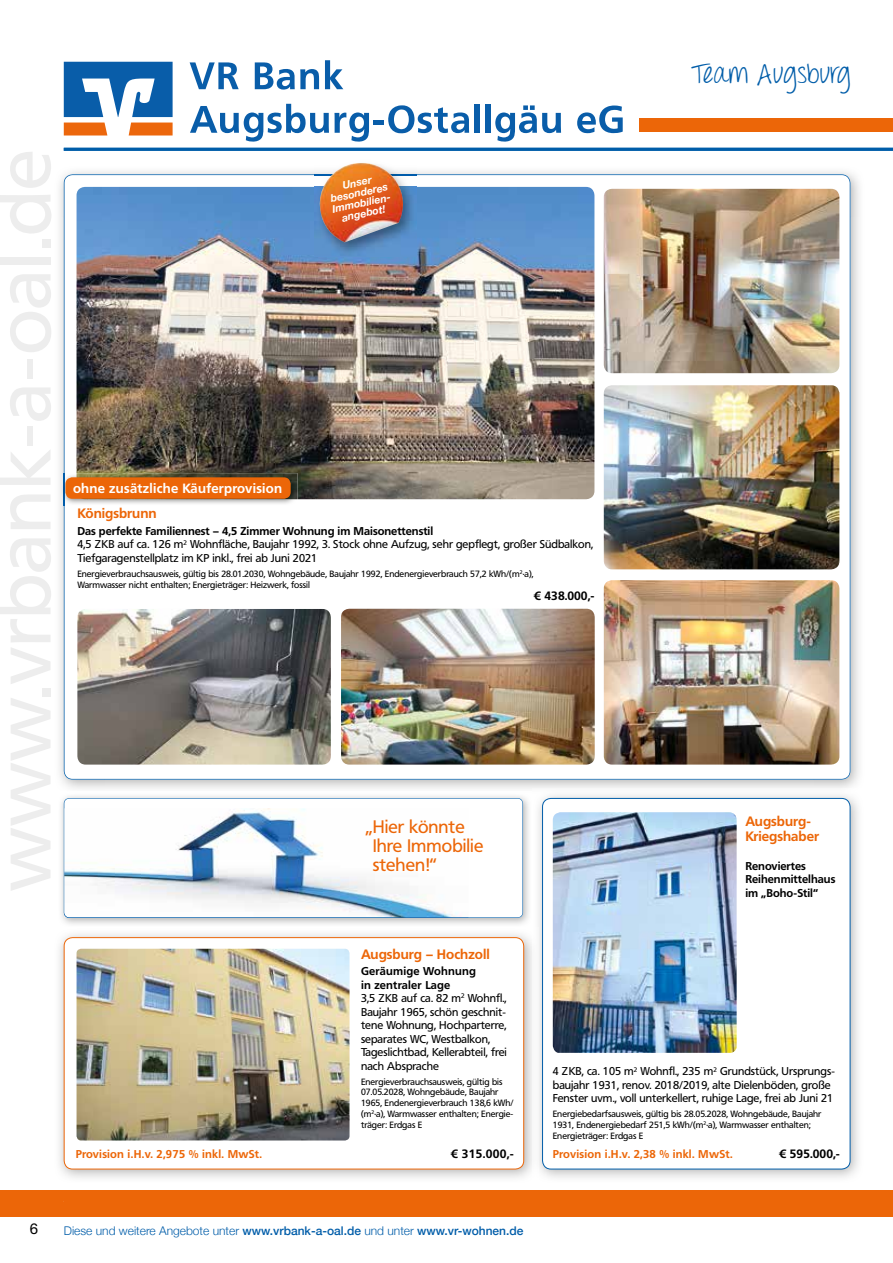
<style>
.page{position:relative;width:893px;height:1263px;background:#fff}
.page>*{position:absolute;margin:0;border:0;box-sizing:border-box;transform-origin:0 0}
.t1{font:27px "Throw My Hands Upinthe Air";letter-spacing:.015em;color:#005da9}
.t2{font:18px/18.9px "Frutiger BSK";color:#ec6608}
.t3{font:15px "Helvetica Neue";color:#000}
.t4{font:700 13.5px/15px "Frutiger BSK";color:#ec6608}
.t5{font:700 13.35px "Frutiger BSK";letter-spacing:.02em;color:#fff}
.t6{font:300 12px "Helvetica Neue";color:#005da9}
.t7{font:700 12px "Frutiger BSK";color:#000}
.t8{font:11.25px/13.5px "Frutiger BSK";color:#000}
.t9{font:700 11.25px "Frutiger BSK";letter-spacing:.02em;color:#ec6608}
.t10{font:700 11.25px/13.5px "Frutiger BSK";color:#000}
.t11{font:italic 700 10.5px/10.5px "Helvetica Neue";color:#fff;text-align:center}
.t12{font:9px/10.8px "Frutiger BSK";color:#000}
.s1{font-weight:700}
.s2{font-weight:500}
</style>
<div class="page">
<div style="left:0;top:1190px;width:893px;height:26px;background:#ec6608"></div>
<hr style="left:64px;top:148px;width:829px;height:3px;background:#005da9">
<div style="left:639px;top:118px;width:253px;height:14px;background:#ec6608"></div>
<svg style="left:190px;top:62px;width:49px;height:27px"></svg>
<svg style="left:255px;top:62px;width:64px;height:28px"></svg>
<svg style="left:325px;top:60px;width:18px;height:29px"></svg>
<svg style="left:190px;top:104px;width:179px;height:38px"></svg>
<div style="left:374px;top:120px;width:10px;height:5px;background:#095da9"></div>
<svg style="left:388px;top:105px;width:81px;height:28px"></svg>
<div style="left:474px;top:104px;width:6px;height:29px;background:#095da9"></div>
<div style="left:485px;top:104px;width:5px;height:29px;background:#095da9"></div>
<svg style="left:495px;top:105px;width:66px;height:37px"></svg>
<svg style="left:577px;top:106px;width:46px;height:27px"></svg>
<svg style="left:129px;top:123px;width:44px;height:12px"></svg>
<svg style="left:64px;top:123px;width:43px;height:12px"></svg>
<svg style="left:64px;top:62px;width:109px;height:55px"></svg>
<img style="left:59px;top:171px;width:256px;height:46px">
<img style="left:417px;top:171px;width:443px;height:46px">
<img style="left:59px;top:217px;width:45px;height:572px">
<img style="left:814px;top:217px;width:45px;height:571px">
<svg style="left:64px;top:174px;width:786px;height:606px"></svg>
<img style="left:538px;top:795px;width:321px;height:383px">
<div style="left:543px;top:798px;width:307px;height:371px;background:#fff;border-radius:9px"></div>
<div style="left:542px;top:798px;width:308px;height:371px;border:1px solid #005da9;border-radius:9px"></div>
<img style="left:77px;top:187px;width:517px;height:312px">
<img style="left:315px;top:171px;width:102px;height:86px">
<img style="left:315px;top:174px;width:102px;height:1px">
<img style="left:318px;top:163px;width:85px;height:79px">
<img style="left:604px;top:189px;width:235px;height:184px">
<img style="left:604px;top:580px;width:235px;height:185px">
<img style="left:341px;top:609px;width:254px;height:156px">
<img style="left:604px;top:385px;width:235px;height:184px">
<img style="left:77px;top:609px;width:254px;height:156px">
<img style="left:59px;top:934px;width:473px;height:244px">
<div style="left:64px;top:938px;width:460px;height:231px;background:#fff;border-radius:9px"></div>
<div style="left:64px;top:937px;width:460px;height:232px;border:1px solid #ec6608;border-radius:9px"></div>
<img style="left:77px;top:949px;width:273px;height:191px">
<img style="left:61px;top:796px;width:468px;height:128px">
<svg style="left:64px;top:798px;width:459px;height:120px"></svg>
<img style="left:64px;top:808px;width:405px;height:110px">
<img style="left:553px;top:812px;width:184px;height:241px">
<img style="left:61px;top:473px;width:236px;height:33px">
<img style="left:64px;top:473px;width:1px;height:33px">
<img style="left:77px;top:473px;width:220px;height:26px">
<div style="left:65px;top:477px;width:226px;height:22px;background:#ec6608;border-radius:7px"></div>
<p class="t11" style="left:327px;top:184px;width:62px;rotate:-12deg">Unser besonderes<br>Immobilien&shy;angebot!</p>
<h1 class="t1" style="left:691px;top:58px;width:161px">Team Augsburg</h1>
<p class="t5" style="left:73px;top:480px;width:211px">ohne zusätzliche Käuferprovision</p>
<p class="t4" style="left:77px;top:506px;width:81px">Königsbrunn</p>
<p class="t8" style="left:77px;top:524px;width:517px"><span class="s1">Das perfekte Familiennest – 4,5 Zimmer Wohnung im Maisonettenstil<br></span>4,5 ZKB auf ca. 126 m<sup>2</sup> Wohnfläche, Baujahr 1992, 3. Stock ohne Aufzug, sehr gepflegt, großer Südbalkon,<br>Tiefgaragenstellplatz im KP inkl., frei ab Juni 2021</p>
<p class="t12" style="left:77px;top:568px;width:457px">Energieverbrauchsausweis, gültig bis 28.01.2030, Wohngebäude, Baujahr 1992, Endenergieverbrauch 57,2 kWh/(m<sup>2</sup>·a),<br>Warmwasser nicht enthalten; Energieträger: Heizwerk, fossil</p>
<p class="t7" style="left:534px;top:588px;width:62px">€ 438.000,-</p>
<h2 class="t2" style="left:373px;top:817px;width:112px;text-indent:-7px">„ Hier könnte<br>Ihre Immobilie stehen!“</h2>
<p class="t4" style="left:745px;top:814px;width:75px">Augsburg-<br>Kriegshaber</p>
<p class="t10" style="left:745px;top:859px;width:92px">Renoviertes<br>Reihenmittelhaus im „Boho-Stil“</p>
<p class="t4" style="left:361px;top:946px;width:130px">Augsburg – Hochzoll</p>
<p class="t8" style="left:361px;top:964px;width:147px"><span class="s1">Geräumige Wohnung<br>in zentraler Lage<br></span>3,5 ZKB auf ca. 82 m<sup>2</sup> Wohnfl.,<br>Baujahr 1965, schön geschnit&shy;tene Wohnung, Hochparterre, separates WC, Westbalkon,<br>Tageslichtbad, Kellerabteil, frei nach Absprache</p>
<p class="t12" style="left:361px;top:1076px;width:154px">Energieverbrauchsausweis, gültig bis 07.05.2028, Wohngebäude, Baujahr 1965, Endenergieverbrauch 138,6 kWh/ (m<sup>2</sup>·a), Warmwasser enthalten; Energie&shy;träger: Erdgas E</p>
<p class="t9" style="left:76px;top:1147px;width:188px">Provision i.H.v. 2,975 % inkl. MwSt.</p>
<p class="t7" style="left:451px;top:1146px;width:64px">€ 315.000,-</p>
<h3 class="t3" style="left:30px;top:1220px;width:10px">6</h3>
<p class="t6" style="left:64px;top:1220px;width:461px">Diese und weitere Angebote unter <span class="s2">www.vrbank-a-oal.de</span> und unter <span class="s2">www.vr-wohnen.de</span></p>
<p class="t8" style="left:553px;top:1065px;width:284px">4 ZKB, ca. 105 m<sup>2</sup> Wohnfl., 235 m<sup>2</sup> Grundstück, Ursprungs&shy;baujahr 1931, renov. 2018/2019, alte Dielenböden, große<br>Fenster uvm., voll unterkellert, ruhige Lage, frei ab Juni 21</p>
<p class="t12" style="left:553px;top:1109px;width:270px">Energiebedarfsausweis, gültig bis 28.05.2028, Wohngebäude, Baujahr<br>1931, Endenergiebedarf 251,5 kWh/(m<sup>2</sup>·a), Warmwasser enthalten;<br>Energieträger: Erdgas E</p>
<p class="t9" style="left:553px;top:1148px;width:181px">Provision i.H.v. 2,38 % inkl. MwSt.</p>
<p class="t7" style="left:779px;top:1147px;width:62px">€ 595.000,-</p>
</div>
